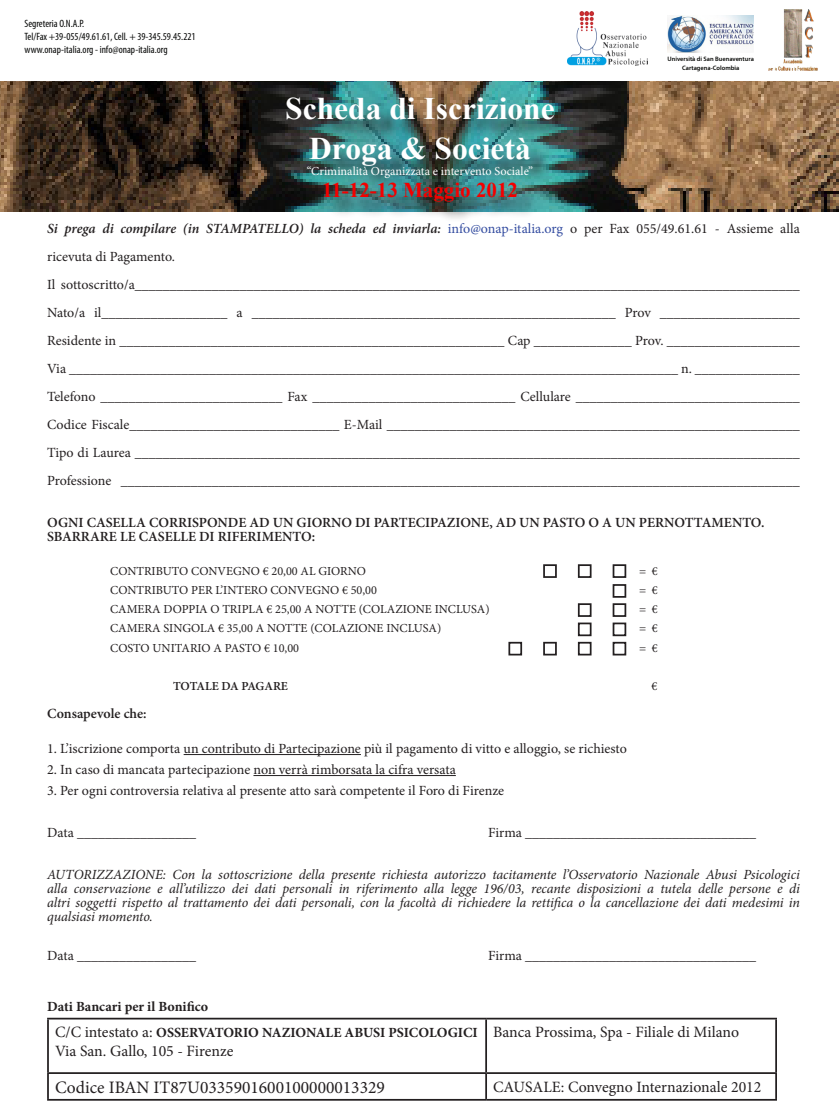
<style>
.page{position:relative;width:840px;height:1120px;background:#fff}
.page>*{position:absolute;margin:0;border:0;box-sizing:border-box;transform-origin:0 0}
.t1{font:700 31.5px "Times New Roman";color:#fff}
.t2{font:700 21px "Times New Roman";color:#f30000}
.t3{font:17.5px "Minion Pro";color:#231f20}
.t4{font:15.75px "Minion Pro";color:#231f20}
.t5{font:14px "Minion Pro";color:#231f20}
.t6{font:italic 14px "Minion Pro";letter-spacing:-.005em;color:#231f20}
.t7{font:600 14px "Minion Pro";color:#231f20}
.t8{font:italic 600 14px "Minion Pro";letter-spacing:-.005em;color:#231f20}
.t9{font:700 14px "Minion Pro";color:#231f20}
.t10{font:12.25px "Minion Pro";color:#231f20}
.t11{font:12.25px "Minion Pro";color:#fff}
.t12{font:600 12.25px "Minion Pro";letter-spacing:-.015em;color:#231f20}
.t13{font:condensed 10.67px "Myriad Pro";color:#050605}
.Titolo_bianco{font:600 6.3px "Myriad Pro";color:#040503}
.s1{font-weight:400;font-style:normal;color:#334ca0}
.s2{font-weight:400;font-style:normal}
.s3{font-weight:400;font-size:15.75px}
</style>
<div class="page">
<img style="left:0;top:82px;width:839px;height:129px">
<div style="left:328px;top:186px;width:210px;height:37px;background:#231f20;opacity:.75"></div>
<div style="left:314px;top:142px;width:237px;height:46px;background:#231f20;opacity:.75"></div>
<img style="left:668px;top:15px;width:86px;height:38px">
<img style="left:567px;top:12px;width:80px;height:54px">
<div style="left:290px;top:101px;width:285px;height:40px;background:#231f20;opacity:.75"></div>
<hr style="left:184px;top:754px;width:177px;height:1px;background:#231f20">
<hr style="left:253px;top:775px;width:203px;height:1px;background:#231f20">
<hr style="left:47px;top:1018px;width:439px;height:2px;background:#231f20">
<hr style="left:47px;top:1020px;width:2px;height:52px;background:#231f20">
<hr style="left:486px;top:1018px;width:291px;height:2px;background:#231f20">
<hr style="left:485px;top:1020px;width:2px;height:52px;background:#231f20">
<hr style="left:775px;top:1020px;width:2px;height:52px;background:#231f20">
<hr style="left:47px;top:1072px;width:439px;height:2px;background:#231f20">
<hr style="left:47px;top:1074px;width:2px;height:25px;background:#231f20">
<hr style="left:486px;top:1072px;width:291px;height:2px;background:#231f20">
<hr style="left:485px;top:1074px;width:2px;height:25px;background:#231f20">
<hr style="left:775px;top:1074px;width:2px;height:25px;background:#231f20">
<hr style="left:47px;top:1099px;width:439px;height:2px;background:#231f20">
<hr style="left:486px;top:1099px;width:291px;height:2px;background:#231f20">
<img style="left:768px;top:9px;width:50px;height:61px">
<div style="left:613px;top:642px;width:13px;height:13px;border:2px solid #231f20"></div>
<div style="left:578px;top:642px;width:14px;height:13px;border:2px solid #231f20"></div>
<div style="left:543px;top:642px;width:14px;height:13px;border:2px solid #231f20"></div>
<div style="left:508px;top:642px;width:14px;height:13px;border:2px solid #231f20"></div>
<div style="left:613px;top:623px;width:13px;height:13px;border:2px solid #231f20"></div>
<div style="left:578px;top:623px;width:14px;height:13px;border:2px solid #231f20"></div>
<div style="left:613px;top:603px;width:13px;height:14px;border:2px solid #231f20"></div>
<div style="left:578px;top:603px;width:14px;height:14px;border:2px solid #231f20"></div>
<div style="left:613px;top:564px;width:13px;height:14px;border:2px solid #231f20"></div>
<div style="left:578px;top:564px;width:14px;height:14px;border:2px solid #231f20"></div>
<div style="left:543px;top:564px;width:14px;height:14px;border:2px solid #231f20"></div>
<div style="left:613px;top:584px;width:13px;height:14px;border:2px solid #231f20"></div>
<p class="t13" style="left:24px;top:17px;width:61px">Segreteria O.N.A.P.</p>
<p class="t13" style="left:24px;top:30px;width:173px">Tel/Fax +39-055/49.61.61, Cell. + 39-345.59.45.221</p>
<p class="t13" style="left:24px;top:43px;width:145px">www.onap-italia.org - info@onap-italia.org</p>
<p class="t1" style="left:285px;top:86px;width:271px">Scheda di Iscrizione</p>
<p class="t1" style="left:309px;top:127px;width:223px">Droga &amp; Società</p>
<p class="t11" style="left:307px;top:163px;width:228px">“Criminalità Organizzata e intervento Sociale”</p>
<p class="t2" style="left:322px;top:175px;width:197px">11-12-13 Maggio 2012</p>
<p class="Titolo_bianco" style="left:668px;top:55px;width:88px">Università di San Buenaventura</p>
<p class="Titolo_bianco" style="left:682px;top:64px;width:59px">Cartagena-Colombia</p>
<p class="t8" style="left:47px;top:219px;width:754px">Si prega di compilare (in STAMPATELLO) la scheda ed inviarla: <span class="s1">info@onap-italia.org</span> <span class="s2">o per Fax 055/49.61.61 - Assieme alla</span></p>
<p class="t5" style="left:47px;top:248px;width:129px">ricevuta di Pagamento.</p>
<p class="t5" style="left:47px;top:276px;width:754px">Il sottoscritto/a_______________________________________________________________________________________________</p>
<p class="t5" style="left:47px;top:304px;width:754px">Nato/a il__________________ a ____________________________________________________ Prov ____________________</p>
<p class="t5" style="left:47px;top:332px;width:754px">Residente in _______________________________________________________ Cap ______________ Prov. ___________________</p>
<p class="t5" style="left:47px;top:360px;width:754px">Via _______________________________________________________________________________________ n. _______________</p>
<p class="t5" style="left:47px;top:388px;width:754px">Telefono __________________________ Fax _____________________________ Cellulare ________________________________</p>
<p class="t5" style="left:47px;top:416px;width:754px">Codice Fiscale______________________________ E-Mail ___________________________________________________________</p>
<p class="t5" style="left:47px;top:444px;width:754px">Tipo di Laurea _______________________________________________________________________________________________</p>
<p class="t5" style="left:47px;top:472px;width:754px">Professione _________________________________________________________________________________________________</p>
<p class="t7" style="left:47px;top:513px;width:719px">OGNI CASELLA CORRISPONDE AD UN GIORNO DI PARTECIPAZIONE, AD UN PASTO O A UN PERNOTTAMENTO.</p>
<p class="t7" style="left:47px;top:527px;width:270px">SBARRARE LE CASELLE DI RIFERIMENTO:</p>
<p class="t10" style="left:110px;top:563px;width:257px">CONTRIBUTO CONVEGNO € 20,00 AL GIORNO</p>
<p class="t10" style="left:639px;top:563px;width:20px">= €</p>
<p class="t10" style="left:110px;top:582px;width:268px">CONTRIBUTO PER L’INTERO CONVEGNO € 50,00</p>
<p class="t10" style="left:639px;top:582px;width:20px">= €</p>
<p class="t10" style="left:110px;top:601px;width:381px">CAMERA DOPPIA O TRIPLA € 25,00 A NOTTE (COLAZIONE INCLUSA)</p>
<p class="t10" style="left:639px;top:601px;width:20px">= €</p>
<p class="t10" style="left:110px;top:620px;width:333px">CAMERA SINGOLA € 35,00 A NOTTE (COLAZIONE INCLUSA)</p>
<p class="t10" style="left:639px;top:620px;width:20px">= €</p>
<p class="t10" style="left:110px;top:640px;width:191px">COSTO UNITARIO A PASTO € 10,00</p>
<p class="t10" style="left:639px;top:640px;width:20px">= €</p>
<p class="t12" style="left:173px;top:678px;width:116px">TOTALE DA PAGARE</p>
<p class="t10" style="left:652px;top:678px;width:7px">€</p>
<p class="t7" style="left:47px;top:704px;width:101px">Consapevole che:</p>
<p class="t5" style="left:47px;top:739px;width:581px">1. L’iscrizione comporta un contributo di Partecipazione più il pagamento di vitto e alloggio, se richiesto</p>
<p class="t5" style="left:47px;top:760px;width:410px">2. In caso di mancata partecipazione non verrà rimborsata la cifra versata</p>
<p class="t5" style="left:47px;top:781px;width:459px">3. Per ogni controversia relativa al presente atto sarà competente il Foro di Firenze</p>
<p class="t5" style="left:47px;top:823px;width:150px">Data _________________</p>
<p class="t5" style="left:488px;top:823px;width:270px">Firma _________________________________</p>
<p class="t6" style="left:47px;top:865px;width:754px">AUTORIZZAZIONE: Con la sottoscrizione della presente richiesta autorizzo tacitamente l’Osservatorio Nazionale Abusi Psicologici</p>
<p class="t6" style="left:47px;top:879px;width:754px">alla conservazione e all’utilizzo dei dati personali in riferimento alla legge 196/03, recante disposizioni a tutela delle persone e di</p>
<p class="t6" style="left:47px;top:893px;width:754px">altri soggetti rispetto al trattamento dei dati personali, con la facoltà di richiedere la rettifica o la cancellazione dei dati medesimi in</p>
<p class="t6" style="left:47px;top:907px;width:107px">qualsiasi momento.</p>
<p class="t5" style="left:47px;top:947px;width:150px">Data _________________</p>
<p class="t5" style="left:488px;top:947px;width:270px">Firma _________________________________</p>
<p class="t9" style="left:47px;top:996px;width:163px">Dati Bancari per il Bonifico</p>
<p class="t9" style="left:55px;top:1023px;width:424px"><span class="s3">C/C intestato a:</span> OSSERVATORIO NAZIONALE ABUSI PSICOLOGICI</p>
<p class="t4" style="left:55px;top:1040px;width:180px">Via San. Gallo, 105 - Firenze</p>
<p class="t4" style="left:493px;top:1022px;width:248px">Banca Prossima, Spa - Filiale di Milano</p>
<p class="t3" style="left:55px;top:1076px;width:331px">Codice IBAN IT87U0335901600100000013329</p>
<p class="t4" style="left:493px;top:1076px;width:270px">CAUSALE: Convegno Internazionale 2012</p>
</div>
